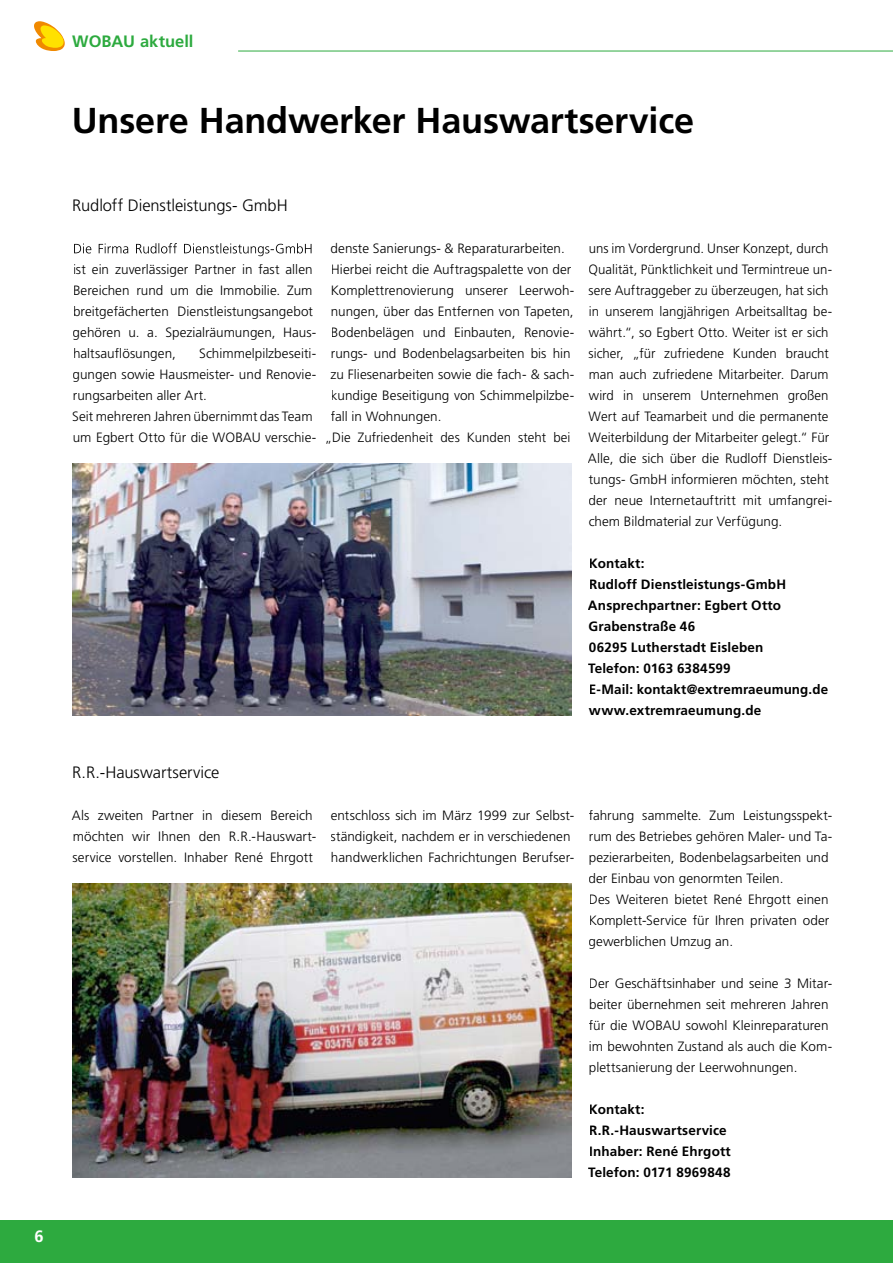
<style>
.page{position:relative;width:893px;height:1263px;background:#fff}
.page>*{position:absolute;margin:0;border:0;box-sizing:border-box;transform-origin:0 0}
.t1{font:700 36px "Frutiger 65";letter-spacing:-.005em;color:#000}
.t2{font:300 16.5px "Frutiger LT Std";letter-spacing:-.005em;color:#000}
.t3{font:700 16.5px "Frutiger 65";color:#2daa3f}
.t4{font:700 16.5px "Frutiger 65";color:#fff}
.t5{font:300 13.5px/21px "Frutiger LT Std";letter-spacing:.005em;color:#000}
.t6{font:700 13.5px/21px "Frutiger 65";letter-spacing:.01em;color:#000}
</style>
<div class="page">
<svg style="left:34px;top:21px;width:31px;height:30px"></svg>
<hr style="left:238px;top:51px;width:655px;height:1px;background:#2daa3f">
<div style="left:0;top:1220px;width:893px;height:43px;background:#2daa3f"></div>
<svg style="left:74px;top:243px;width:238px;height:13px"></svg>
<img style="left:72px;top:463px;width:499px;height:252px">
<img style="left:72px;top:883px;width:499px;height:294px">
<p class="t4" style="left:35px;top:1226px;width:11px">6</p>
<p class="t3" style="left:72px;top:32px;width:123px">WOBAU aktuell</p>
<h1 class="t1" style="left:72px;top:100px;width:624px">Unsere Handwerker Hauswartservice</h1>
<p class="t2" style="left:72px;top:196px;width:217px">Rudloff Dienstleistungs- GmbH</p>
<p class="t5" style="left:73px;top:259px;width:245px">ist ein zuverlässiger Partner in fast allen Bereichen rund um die Immobilie. Zum breitgefächerten Dienstleistungsangebot gehören u. a. Spezialräumungen, Haus&shy;haltsauflösungen,</p>
<p class="t5" style="left:72px;top:343px;width:246px;text-indent:127px">Schimmelpilzbeseiti&shy;gun gen sowie Hausmeister- und Reno vie&shy;rungs arbeiten aller Art.<br>Seit mehreren Jahren übernimmt das Team um Egbert Otto für die WOBAU verschie-</p>
<p class="t5" style="left:331px;top:238px;width:236px">denste Sanierungs- &amp; Reparaturarbeiten.</p>
<p class="t5" style="left:331px;top:259px;width:242px">Hierbei reicht die Auftragspalette von der</p>
<p class="t5" style="left:331px;top:280px;width:245px">Komplettrenovierung unserer Leerwoh-</p>
<p class="t5" style="left:331px;top:301px;width:244px">nungen, über das Entfernen von Tapeten,</p>
<p class="t5" style="left:331px;top:322px;width:245px">Bodenbelägen und Einbauten, Renovie-</p>
<p class="t5" style="left:331px;top:343px;width:241px">rungs- und Bodenbelagsarbeiten bis hin</p>
<p class="t5" style="left:330px;top:364px;width:245px">zu Fliesenarbeiten sowie die fach- &amp; sach-</p>
<p class="t5" style="left:331px;top:385px;width:245px">kundige Beseitigung von Schimmelpilzbe-</p>
<p class="t5" style="left:331px;top:406px;width:112px">fall in Wohnungen.</p>
<p class="t5" style="left:325px;top:427px;width:247px">„Die Zufriedenheit des Kunden steht bei</p>
<p class="t5" style="left:588px;top:238px;width:246px">uns im Vordergrund. Unser Konzept, durch Qualität, Pünktlichkeit und Termintreue un&shy;sere Auftraggeber zu überzeugen, hat sich in unserem langjährigen Arbeitsalltag be&shy;währt.“, so Egbert Otto. Weiter ist er sich sicher, „für zufriedene Kunden braucht man auch zufriedene Mitarbeiter. Darum wird in unserem Unternehmen großen Wert auf Teamarbeit und die permanente Weiterbildung der Mitarbeiter gelegt.“ Für Alle, die sich über die Rudloff Dienstleis&shy;tungs- GmbH informieren möchten, steht der neue Internetauftritt mit umfangrei&shy;chem Bildmaterial zur Verfügung.</p>
<p class="t6" style="left:588px;top:553px;width:242px">Kontakt:<br>Rudloff Dienstleistungs-GmbH<br>Ansprechpartner: Egbert Otto<br>Grabenstraße 46<br>06295 Lutherstadt Eisleben<br>Telefon: 0163 6384599<br>E-Mail: kontakt@extremraeumung.de www.extremraeumung.de</p>
<p class="t2" style="left:72px;top:763px;width:149px">R.R.-Hauswartservice</p>
<p class="t5" style="left:72px;top:805px;width:246px">Als zweiten Partner in diesem Bereich möchten wir Ihnen den R.R.-Hauswart&shy;service vorstellen. Inhaber René Ehrgott</p>
<p class="t5" style="left:331px;top:805px;width:245px">entschloss sich im März 1999 zur Selbst&shy;ständigkeit, nachdem er in verschiedenen handwerklichen Fachrichtungen Berufser-</p>
<p class="t5" style="left:589px;top:805px;width:245px">fahrung sammelte. Zum Leistungsspekt&shy;rum des Betriebes gehören Maler- und Ta&shy;pezierarbeiten, Bodenbelagsarbeiten und der Einbau von genormten Teilen.<br>Des Weiteren bietet René Ehrgott einen Komplett-Service für Ihren privaten oder gewerblichen Umzug an.</p>
<p class="t5" style="left:589px;top:973px;width:245px">Der Geschäftsinhaber und seine 3 Mitar&shy;beiter übernehmen seit mehreren Jahren für die WOBAU sowohl Kleinreparaturen im bewohnten Zustand als auch die Kom&shy;plettsanierung der Leerwohnungen.</p>
<p class="t6" style="left:588px;top:1099px;width:144px">Kontakt:<br>R.R.-Hauswartservice<br>Inhaber: René Ehrgott<br>Telefon: 0171 8969848</p>
</div>
